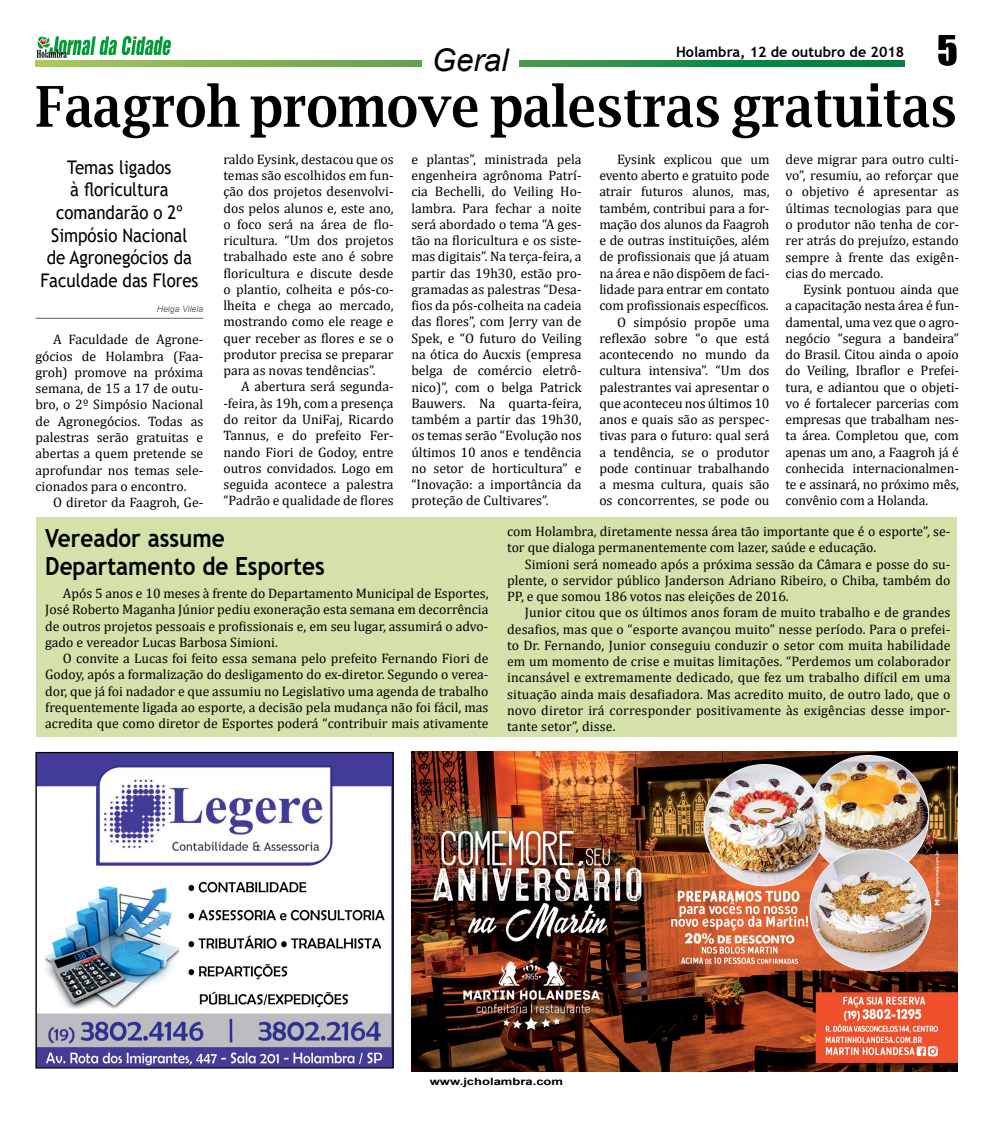
<style>
.page{position:relative;width:993px;height:1124px;background:#fff}
.page>*{position:absolute;margin:0;border:0;box-sizing:border-box;transform-origin:0 0}
.t1{font:600 56.25px "Lucida Bright";color:#000;scale:.9 1}
.t2{font:37.5px "Impact";color:#000}
.t3{font:italic 31.25px "Arial";color:#000}
.t4{font:700 25px/27.5px "Trebuchet MS";color:#000;scale:.9 1}
.t5{font:18.75px/22.5px "Trebuchet MS";color:#000;text-align:center;scale:.9 1}
.t6{font:700 14.38px "Trebuchet MS";color:#000}
.t7{font:13.75px/16.2px "Cambria";color:#000;text-align:justify}
.t8{font:700 10px "Arial";color:#000;scale:1.3 1}
.t9{font:italic 8.75px "Arial";color:#6d6e71}
</style>
<div class="page">
<img style="left:36px;top:35px;width:135px;height:23px">
<svg style="left:35px;top:60px;width:869px;height:7px;background:#4fa04e"></svg>
<div style="left:422px;top:42px;width:96px;height:35px;background:#fff"></div>
<img style="left:37px;top:753px;width:354px;height:313px">
<div style="left:35px;top:751px;width:358px;height:317px;border:1px solid #000"></div>
<img style="left:411px;top:751px;width:546px;height:319px">
<hr style="left:35px;top:318px;width:168px;height:1px;background:#808285">
<div style="left:36px;top:517px;width:919px;height:219px;background:#d4e1ab"></div>
<h3 class="t3" style="left:431px;top:40px;width:78px">Geral</h3>
<p class="t6" style="left:675px;top:43px;width:230px">Holambra, 12 de outubro de 2018</p>
<h2 class="t2" style="left:937px;top:21px;width:22px">5</h2>
<h1 class="t1" style="left:35px;top:74px;width:1024px">Faagroh promove palestras gratuitas</h1>
<h3 class="t5" style="left:40px;top:156px;width:177px">Temas ligados<br>à floricultura comandarão o 2º<br>Simpósio Nacional de Agronegócios da<br>Faculdade das Flores</h3>
<p class="t7" style="left:223px;top:151px;width:172px">raldo Eysink, destacou que os temas são escolhidos em fun&shy;ção dos projetos desenvolvi&shy;dos pelos alunos e, este ano, o foco será na área de flo&shy;ricultura. “Um dos projetos trabalhado este ano é sobre floricultura e discute desde o plantio, colheita e pós-co&shy;lheita e chega ao mercado, mostrando como ele reage e quer receber as flores e se o produtor precisa se preparar para as novas tendências”.</p>
<p class="t7" style="left:223px;top:378px;width:172px;text-indent:18px">A abertura será segunda--feira, às 19h, com a presença do reitor da UniFaj, Ricardo Tannus, e do prefeito Fer&shy;nando Fiori de Godoy, entre outros convidados. Logo em seguida acontece a palestra “Padrão e qualidade de flores</p>
<p class="t7" style="left:411px;top:151px;width:172px">e plantas”, ministrada pela engenheira agrônoma Patrí&shy;cia Bechelli, do Veiling Ho&shy;lambra. Para fechar a noite será abordado o tema “A ges&shy;tão na floricultura e os siste&shy;mas digitais”. Na terça-feira, a partir das 19h30, estão pro&shy;gramadas as palestras “Desa&shy;fios da pós-colheita na cadeia das flores”, com Jerry van de Spek, e “O futuro do Veiling na ótica do Aucxis (empresa belga de comércio eletrô&shy;nico)”, com o belga Patrick Bauwers. Na quarta-feira, também a partir das 19h30, os temas serão “Evolução nos últimos 10 anos e tendência no setor de horticultura” e “Inovação: a importância da proteção de Cultivares”.</p>
<p class="t7" style="left:599px;top:151px;width:172px;text-align:right">Eysink explicou que um evento aberto e gratuito pode atrair futuros alunos, mas, também, contribui para a for&shy;mação dos alunos da Faagroh e de outras instituições, além de profissionais que já atuam na área e não dispõem de faci&shy;lidade para entrar em contato com profissionais específicos.<br>O simpósio propõe uma reflexão sobre “o que está acontecendo no mundo da cultura intensiva”. “Um dos palestrantes vai apresentar o que aconteceu nos últimos 10 anos e quais são as perspec&shy;tivas para o futuro: qual será a tendência, se o produtor pode continuar trabalhando a mesma cultura, quais são os concorrentes, se pode ou</p>
<p class="t7" style="left:785px;top:151px;width:175px">deve migrar para outro culti&shy;vo”, resumiu, ao reforçar que o objetivo é apresentar as últimas tecnologias para que o produtor não tenha de cor&shy;rer atrás do prejuízo, estando sempre à frente das exigên&shy;cias do mercado.</p>
<p class="t7" style="left:785px;top:281px;width:175px;text-indent:18px">Eysink pontuou ainda que a capacitação nesta área é fun&shy;damental, uma vez que o agro&shy;negócio “segura a bandeira” do Brasil. Citou ainda o apoio do Veiling, Ibraflor e Prefei&shy;tura, e adiantou que o objeti&shy;vo é fortalecer parcerias com empresas que trabalham nes&shy;ta área. Completou que, com apenas um ano, a Faagroh já é conhecida internacionalmen&shy;te e assinará, no próximo mês, convênio com a Holanda.</p>
<p class="t9" style="left:157px;top:303px;width:48px">Helga Vilela</p>
<p class="t7" style="left:35px;top:331px;width:169px;text-indent:18px">A Faculdade de Agrone&shy;gócios de Holambra (Faa&shy;groh) promove na próxima semana, de 15 a 17 de outu&shy;bro, o 2º Simpósio Nacional de Agronegócios. Todas as palestras serão gratuitas e abertas a quem pretende se aprofundar nos temas sele&shy;cionados para o encontro.</p>
<p class="t7" style="left:53px;top:494px;width:152px">O diretor da Faagroh, Ge-</p>
<h3 class="t4" style="left:45px;top:524px;width:312px">Vereador assume<br>Departamento de Esportes</h3>
<p class="t7" style="left:507px;top:523px;width:444px">com Holambra, diretamente nessa área tão importante que é o esporte”, se&shy;tor que dialoga permanentemente com lazer, saúde e educação.</p>
<p class="t7" style="left:507px;top:555px;width:444px;text-indent:18px">Simioni será nomeado após a próxima sessão da Câmara e posse do su&shy;plente, o servidor público Janderson Adriano Ribeiro, o Chiba, também do PP, e que somou 186 votos nas eleições de 2016.</p>
<p class="t7" style="left:507px;top:604px;width:444px;text-indent:18px">Junior citou que os últimos anos foram de muito trabalho e de grandes desafios, mas que o “esporte avançou muito” nesse período. Para o prefei&shy;to Dr. Fernando, Junior conseguiu conduzir o setor com muita habilidade em um momento de crise e muitas limitações. “Perdemos um colaborador incansável e extremamente dedicado, que fez um trabalho difícil em uma situação ainda mais desafiadora. Mas acredito muito, de outro lado, que o novo diretor irá corresponder positivamente às exigências desse impor&shy;tante setor”, disse.</p>
<p class="t7" style="left:45px;top:585px;width:444px;text-indent:18px">Após 5 anos e 10 meses à frente do Departamento Municipal de Esportes, José Roberto Maganha Júnior pediu exoneração esta semana em decorrência de outros projetos pessoais e profissionais e, em seu lugar, assumirá o advo&shy;gado e vereador Lucas Barbosa Simioni.</p>
<p class="t7" style="left:45px;top:650px;width:444px;text-indent:18px">O convite a Lucas foi feito essa semana pelo prefeito Fernando Fiori de Godoy, após a formalização do desligamento do ex-diretor. Segundo o verea&shy;dor, que já foi nadador e que assumiu no Legislativo uma agenda de trabalho frequentemente ligada ao esporte, a decisão pela mudança não foi fácil, mas acredita que como diretor de Esportes poderá “contribuir mais ativamente</p>
<p class="t8" style="left:429px;top:1074px;width:104px">www.jcholambra.com</p>
</div>
